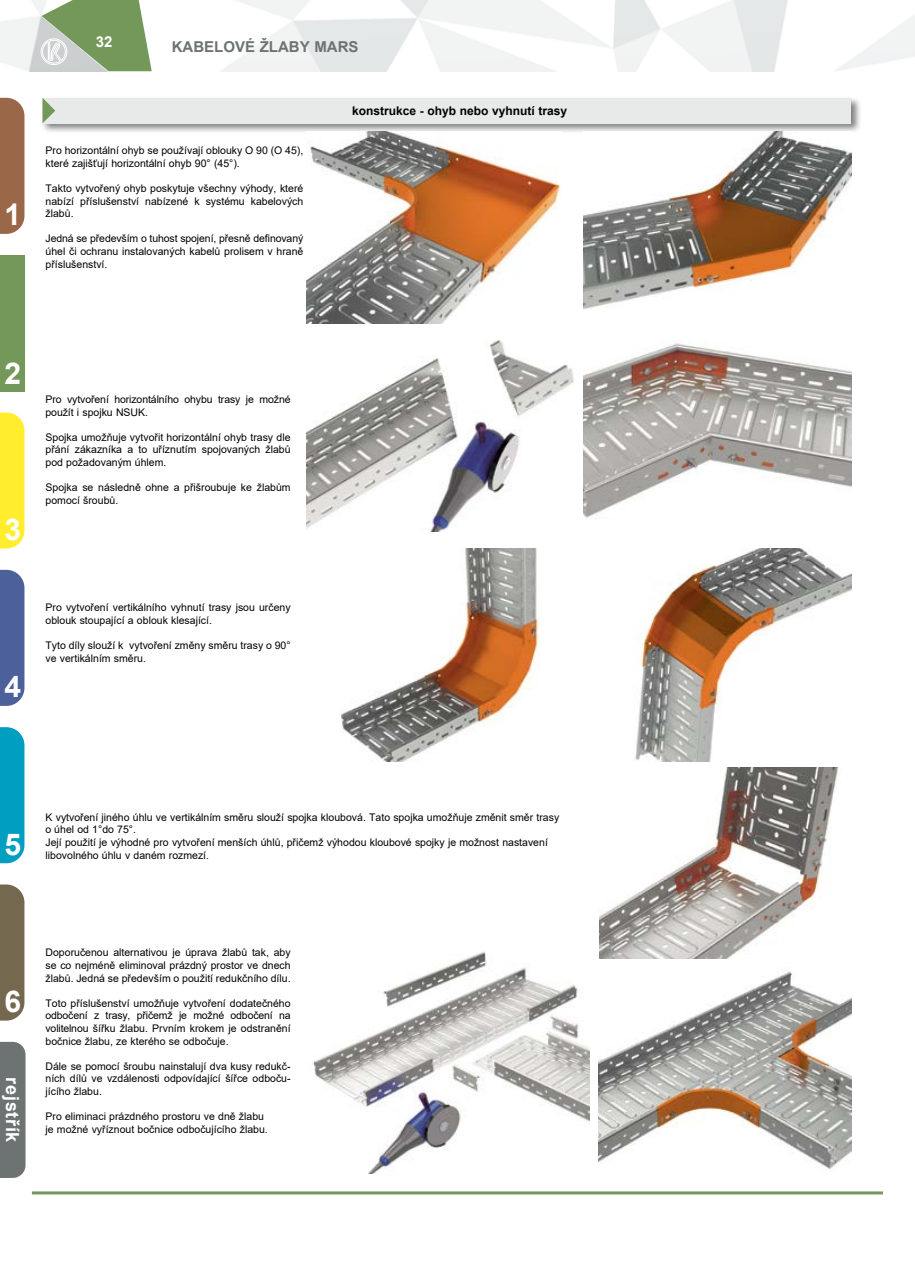
<style>
.page{position:relative;width:915px;height:1263px;background:#fff}
.page>*{position:absolute;margin:0;border:0;box-sizing:border-box;transform-origin:0 0}
.t1{font:700 30px "Arial";color:#fff}
.t2{font:700 18px "Arial";letter-spacing:.04em;color:#fff}
.t3{font:700 15px "Arial";color:#6d7373}
.t4{font:700 15px "Arial";color:#fff}
.t5{font:700 12px "Arial";color:#000}
.t6{font:10.5px/12.6px "Arial";color:#000}
</style>
<div class="page">
<svg style="left:0;top:0;width:915px;height:72px"></svg>
<hr style="left:32px;top:1191px;width:850px;height:3px;background:#74985a">
<div style="left:0;top:255px;width:24px;height:136px;background:#74985a"></div>
<div style="left:41px;top:96px;width:820px;height:38px;background:#000;opacity:.5"></div>
<div style="left:43px;top:98px;width:807px;height:25px;background:#e8eaea"></div>
<img style="left:306px;top:132px;width:255px;height:191px">
<img style="left:583px;top:132px;width:267px;height:178px">
<img style="left:583px;top:343px;width:267px;height:175px">
<img style="left:306px;top:340px;width:268px;height:191px">
<img style="left:598px;top:971px;width:252px;height:199px">
<img style="left:313px;top:952px;width:276px;height:222px">
<img style="left:633px;top:549px;width:217px;height:212px">
<img style="left:341px;top:549px;width:199px;height:212px">
<svg style="left:43px;top:98px;width:12px;height:25px"></svg>
<img style="left:599px;top:767px;width:240px;height:192px">
<div style="left:0;top:412px;width:24px;height:137px;background:#ffed2e"></div>
<div style="left:0;top:570px;width:24px;height:136px;background:#4c619c"></div>
<div style="left:0;top:727px;width:24px;height:136px;background:#009ec1"></div>
<div style="left:0;top:884px;width:24px;height:136px;background:#74684f"></div>
<div style="left:0;top:1042px;width:26px;height:136px;background:#6d7373"></div>
<div style="left:0;top:98px;width:24px;height:136px;background:#9a6748"></div>
<h1 class="t1" style="left:5px;top:194px;width:18px">1</h1>
<h3 class="t4" style="left:96px;top:31px;width:18px">32</h3>
<h3 class="t3" style="left:172px;top:36px;width:188px">KABELOVÉ ŽLABY MARS</h3>
<p class="t6" style="left:46px;top:144px;width:259px">Pro horizontální ohyb se používají oblouky O 90 (O 45), které zajišťují horizontální ohyb 90° (45°).</p>
<p class="t6" style="left:46px;top:182px;width:259px;text-align:justify">Takto vytvořený ohyb poskytuje všechny výhody, které nabízí příslušenství nabízené k systému kabelových žlabů.</p>
<p class="t6" style="left:46px;top:232px;width:259px;text-align:justify">Jedná se především o tuhost spojení, přesně definovaný úhel či ochranu instalovaných kabelů prolisem v hraně příslušenství.</p>
<p class="t5" style="left:352px;top:102px;width:217px">konstrukce - ohyb nebo vyhnutí trasy</p>
<h1 class="t1" style="left:5px;top:352px;width:18px">2</h1>
<h1 class="t1" style="left:5px;top:508px;width:18px">3</h1>
<p class="t6" style="left:46px;top:393px;width:246px">Pro vytvoření horizontálního ohybu trasy je možné použít i spojku NSUK.</p>
<p class="t6" style="left:46px;top:431px;width:246px;text-align:justify">Spojka umožňuje vytvořit horizontální ohyb trasy dle přání zákazníka a to uříznutím spojovaných žlabů pod požadovaným úhlem.</p>
<p class="t6" style="left:46px;top:481px;width:246px">Spojka se následně ohne a přišroubuje ke žlabům pomocí šroubů.</p>
<h1 class="t1" style="left:5px;top:666px;width:18px">4</h1>
<p class="t6" style="left:46px;top:601px;width:246px">Pro vytvoření vertikálního vyhnutí trasy jsou určeny oblouk stoupající a oblouk klesající.</p>
<p class="t6" style="left:46px;top:639px;width:246px">Tyto díly slouží k vytvoření změny směru trasy o 90° ve vertikálním směru.</p>
<h1 class="t1" style="left:5px;top:823px;width:18px">5</h1>
<p class="t6" style="left:46px;top:811px;width:515px">K vytvoření jiného úhlu ve vertikálním směru slouží spojka kloubová. Tato spojka umožňuje změnit směr trasy o úhel od 1°do 75°.<br>Její použití je výhodné pro vytvoření menších úhlů, přičemž výhodou kloubové spojky je možnost nastavení libovolného úhlu v daném rozmezí.</p>
<h1 class="t1" style="left:5px;top:980px;width:18px">6</h1>
<h2 class="t2" style="left:25px;top:1077px;width:67px;rotate:90deg">rejstřík</h2>
<p class="t6" style="left:46px;top:946px;width:246px;text-align:justify">Doporučenou alternativou je úprava žlabů tak, aby se co nejméně eliminoval prázdný prostor ve dnech žlabů. Jedná se především o použití redukčního dílu.</p>
<p class="t6" style="left:46px;top:997px;width:246px;text-align:justify">Toto příslušenství umožňuje vytvoření dodatečného odbočení z trasy, přičemž je možné odbočení na volitelnou šířku žlabu. Prvním krokem je odstranění bočnice žlabu, ze kterého se odbočuje.</p>
<p class="t6" style="left:46px;top:1060px;width:246px;text-align:justify">Dále se pomocí šroubu nainstalují dva kusy redukč&shy;ních dílů ve vzdálenosti odpovídající šířce odboču&shy;jícího žlabu.</p>
<p class="t6" style="left:46px;top:1110px;width:224px">Pro eliminaci prázdného prostoru ve dně žlabu je možné vyříznout bočnice odbočujícího žlabu.</p>
</div>
